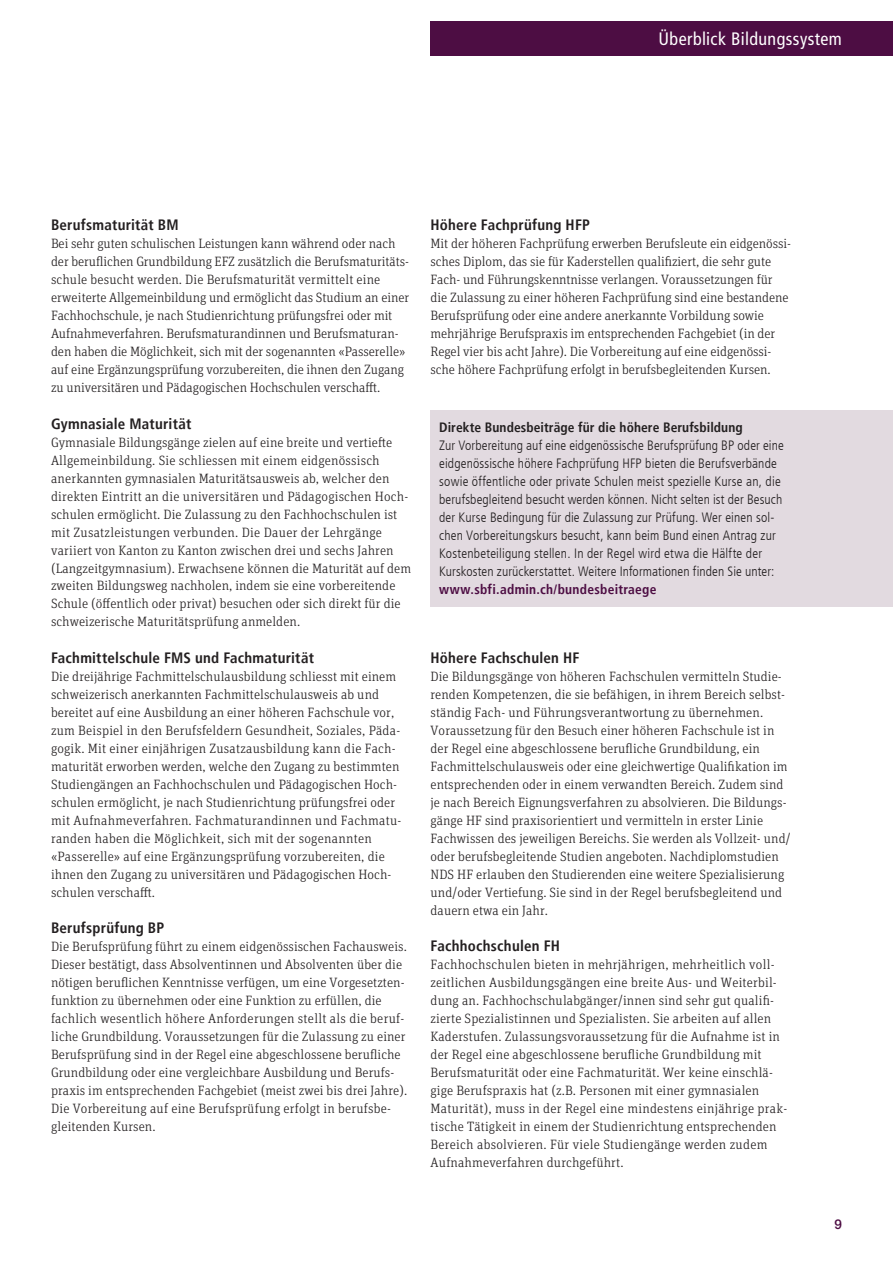
<style>
.page{position:relative;width:893px;height:1263px;background:#fff}
.page>*{position:absolute;margin:0;border:0;box-sizing:border-box;transform-origin:0 0}
.t1{font:condensed 18px "Frutiger LT";letter-spacing:.02em;color:#fff}
.t2{font:700 condensed 15px "Frutiger LT";letter-spacing:.015em;color:#231f20}
.t3{font:300 13.5px/18px "Unit Slab Pro";letter-spacing:.005em;color:#231f20}
.t4{font:300 condensed 13.5px/18px "Frutiger LT";letter-spacing:.01em;color:#231f20}
.t5{font:700 condensed 13.5px "Frutiger LT";letter-spacing:.005em;color:#231f20}
.t6{font:700 condensed 13.5px "Frutiger LT";letter-spacing:.02em;color:#4d0d43}
.t7{font:500 13.5px "Helvetica Neue LT Std";color:#4d0d43}
</style>
<div class="page">
<div style="left:430px;top:21px;width:463px;height:34px;background:#4d0d43"></div>
<div style="left:431px;top:410px;width:462px;height:197px;background:#e2dae0"></div>
<h1 class="t1" style="left:658px;top:28px;width:185px">Überblick Bildungssystem</h1>
<p class="t2" style="left:51px;top:216px;width:129px">Berufsmaturität BM</p>
<p class="t3" style="left:51px;top:234px;width:360px">Bei sehr guten schulischen Leistungen kann während oder nach der beruflichen Grundbildung EFZ zusätzlich die Berufsmaturitäts&shy;schule besucht werden. Die Berufsmaturität vermittelt eine erweiterte Allgemeinbildung und ermöglicht das Studium an einer Fachhochschule, je nach Studienrichtung prüfungsfrei oder mit Aufnahmeverfahren. Berufsmaturandinnen und Berufsmaturan&shy;den haben die Möglichkeit, sich mit der sogenannten «Passerelle» auf eine Ergänzungsprüfung vorzubereiten, die ihnen den Zugang zu universitären und Pädagogischen Hochschulen verschafft.</p>
<p class="t2" style="left:51px;top:414px;width:142px">Gymnasiale Maturität</p>
<p class="t3" style="left:51px;top:432px;width:362px">Gymnasiale Bildungsgänge zielen auf eine breite und vertiefte Allgemeinbildung. Sie schliessen mit einem eidgenössisch anerkannten gymnasialen Maturitätsausweis ab, welcher den direkten Eintritt an die universitären und Pädagogischen Hoch&shy;schulen ermöglicht. Die Zulassung zu den Fachhochschulen ist mit Zusatzleistungen verbunden. Die Dauer der Lehrgänge variiert von Kanton zu Kanton zwischen drei und sechs Jahren (Langzeitgymnasium). Erwachsene können die Maturität auf dem zweiten Bildungsweg nachholen, indem sie eine vorbereitende Schule (öffentlich oder privat) besuchen oder sich direkt für die schweizerische Maturitätsprüfung anmelden.</p>
<p class="t2" style="left:51px;top:648px;width:264px">Fachmittelschule FMS und Fachmaturität</p>
<p class="t3" style="left:51px;top:666px;width:352px">Die dreijährige Fachmittelschulausbildung schliesst mit einem schweizerisch anerkannten Fachmittelschulausweis ab und bereitet auf eine Ausbildung an einer höheren Fachschule vor, zum Beispiel in den Berufsfeldern Gesundheit, Soziales, Päda&shy;gogik. Mit einer einjährigen Zusatzausbildung kann die Fach&shy;maturität erworben werden, welche den Zugang zu bestimmten Studiengängen an Fachhochschulen und Pädagogischen Hoch&shy;schulen ermöglicht, je nach Studienrichtung prüfungsfrei oder mit Aufnahmeverfahren. Fachmaturandinnen und Fachmatu&shy;randen haben die Möglichkeit, sich mit der sogenannten «Passerelle» auf eine Ergänzungsprüfung vorzubereiten, die ihnen den Zugang zu universitären und Pädagogischen Hoch&shy;schulen verschafft.</p>
<p class="t2" style="left:51px;top:918px;width:115px">Berufsprüfung BP</p>
<p class="t3" style="left:51px;top:936px;width:358px">Die Berufsprüfung führt zu einem eidgenössischen Fachausweis.<br>Dieser bestätigt, dass Absolventinnen und Absolventen über die nötigen beruflichen Kenntnisse verfügen, um eine Vorgesetzten&shy;funktion zu übernehmen oder eine Funktion zu erfüllen, die fachlich wesentlich höhere Anforderungen stellt als die beruf&shy;liche Grundbildung. Voraussetzungen für die Zulassung zu einer Berufsprüfung sind in der Regel eine abgeschlossene berufliche Grundbildung oder eine vergleichbare Ausbildung und Berufs&shy;praxis im entsprechenden Fachgebiet (meist zwei bis drei Jahre).<br>Die Vorbereitung auf eine Berufsprüfung erfolgt in berufsbe&shy;gleitenden Kursen.</p>
<p class="t2" style="left:430px;top:216px;width:161px">Höhere Fachprüfung HFP</p>
<p class="t3" style="left:430px;top:234px;width:362px">Mit der höheren Fachprüfung erwerben Berufsleute ein eidgenössi&shy;sches Diplom, das sie für Kaderstellen qualifiziert, die sehr gute Fach- und Führungskenntnisse verlangen. Voraussetzungen für die Zulassung zu einer höheren Fachprüfung sind eine bestandene Berufsprüfung oder eine andere anerkannte Vorbildung sowie mehrjährige Berufspraxis im entsprechenden Fachgebiet (in der Regel vier bis acht Jahre). Die Vorbereitung auf eine eidgenössi&shy;sche höhere Fachprüfung erfolgt in berufsbegleitenden Kursen.</p>
<p class="t5" style="left:439px;top:419px;width:305px">Direkte Bundesbeiträge für die höhere Berufsbildung</p>
<p class="t4" style="left:439px;top:436px;width:346px">Zur Vorbereitung auf eine eidgenössische Berufsprüfung BP oder eine eidgenössische höhere Fachprüfung HFP bieten die Berufsverbände sowie öffentliche oder private Schulen meist spezielle Kurse an, die berufsbegleitend besucht werden können. Nicht selten ist der Besuch der Kurse Bedingung für die Zulassung zur Prüfung. Wer einen sol&shy;chen Vorbereitungskurs besucht, kann beim Bund einen Antrag zur Kostenbeteiligung stellen. In der Regel wird etwa die Hälfte der Kurskosten zurückerstattet. Weitere Informationen finden Sie unter:</p>
<p class="t6" style="left:439px;top:581px;width:219px">www.sbfi.admin.ch/bundesbeitraege</p>
<p class="t2" style="left:430px;top:648px;width:150px">Höhere Fachschulen HF</p>
<p class="t3" style="left:430px;top:666px;width:362px">Die Bildungsgänge von höheren Fachschulen vermitteln Studie&shy;renden Kompetenzen, die sie befähigen, in ihrem Bereich selbst&shy;ständig Fach- und Führungsverantwortung zu übernehmen.<br>Voraussetzung für den Besuch einer höheren Fachschule ist in der Regel eine abgeschlossene berufliche Grundbildung, ein Fachmittelschulausweis oder eine gleichwertige Qualifikation im entsprechenden oder in einem verwandten Bereich. Zudem sind je nach Bereich Eignungsverfahren zu absolvieren. Die Bildungs&shy;gänge HF sind praxisorientiert und vermitteln in erster Linie Fachwissen des jeweiligen Bereichs. Sie werden als Vollzeit- und/ oder berufsbegleitende Studien angeboten. Nachdiplomstudien NDS HF erlauben den Studierenden eine weitere Spezialisierung und/oder Vertiefung. Sie sind in der Regel berufsbegleitend und dauern etwa ein Jahr.</p>
<p class="t2" style="left:430px;top:936px;width:131px">Fachhochschulen FH</p>
<p class="t3" style="left:430px;top:954px;width:358px">Fachhochschulen bieten in mehrjährigen, mehrheitlich voll&shy;zeitlichen Ausbildungsgängen eine breite Aus- und Weiterbil&shy;dung an. Fachhochschulabgänger/innen sind sehr gut qualifi&shy;zierte Spezialistinnen und Spezialisten. Sie arbeiten auf allen Kaderstufen. Zulassungsvoraussetzung für die Aufnahme ist in der Regel eine abgeschlossene berufliche Grundbildung mit Berufsmaturität oder eine Fachmaturität. Wer keine einschlä&shy;gige Berufspraxis hat (z.B. Personen mit einer gymnasialen Maturität), muss in der Regel eine mindestens einjährige prak&shy;tische Tätigkeit in einem der Studienrichtung entsprechenden Bereich absolvieren. Für viele Studiengänge werden zudem Aufnahmeverfahren durchgeführt.</p>
<p class="t7" style="left:834px;top:1216px;width:9px">9</p>
</div>
